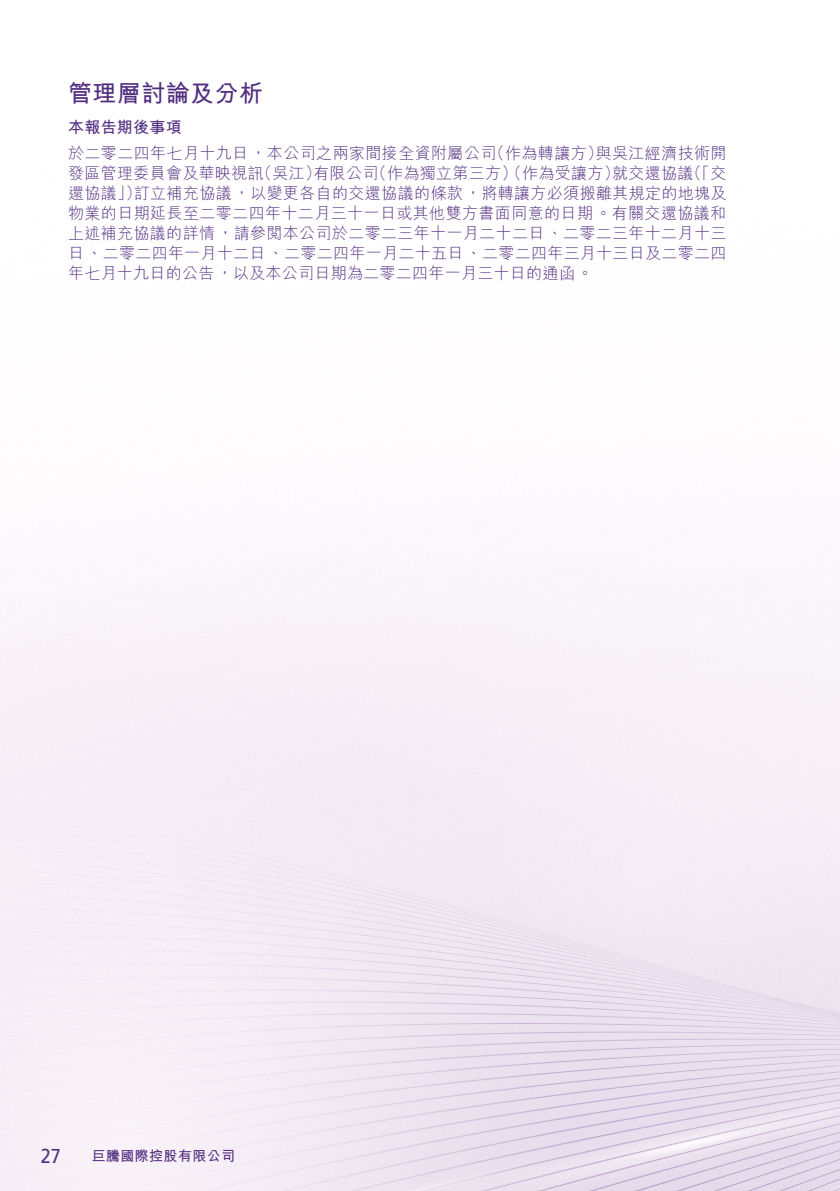
<style>
.page{position:relative;width:840px;height:1191px;background:#fff}
.page>*{position:absolute;margin:0;border:0;box-sizing:border-box;transform-origin:0 0}
.t1{font:700 24px "M Hei HK";letter-spacing:.015em;color:#522e81}
.t2{font:20px "Frutiger LT Pro";color:#522e81;scale:.9 1}
.t3{font:300 16px/20px "M Hei HK";letter-spacing:.02em;color:#522e81}
.t4{font:700 16px "M Hei HK";letter-spacing:.015em;color:#522e81}
.t5{font:700 14px "M Hei HK";letter-spacing:.025em;color:#522e81}
</style>
<div class="page">
<img style="left:0;top:538px;width:838px;height:653px">
<h1 class="t1" style="left:68px;top:76px;width:196px">管理層討論及分析</h1>
<p class="t4" style="left:68px;top:116px;width:115px">本報告期後事項</p>
<p class="t3" style="left:488px;top:143px;width:116px">（作為轉讓方）</p>
<p class="t3" style="left:68px;top:143px;width:429px">於二零二四年七月十九日，本公司之兩家間接全資附屬公司</p>
<p class="t3" style="left:595px;top:143px;width:132px">與吳江經濟技術開</p>
<p class="t3" style="left:256px;top:163px;width:66px">（吳江）</p>
<p class="t3" style="left:370px;top:163px;width:250px">（作為獨立第三方）（作為受讓方）</p>
<p class="t3" style="left:685px;top:163px;width:42px">（「交</p>
<p class="t3" style="left:134px;top:163px;width:594px;text-indent:-66px">發區管理委員會及華映視訊<br>訂立補充協議，以變更各自的交還協議的條款，將轉讓方必須搬離其規定的地塊及</p>
<p class="t3" style="left:313px;top:163px;width:66px">有限公司</p>
<p class="t3" style="left:611px;top:163px;width:83px">就交還協議</p>
<p class="t3" style="left:68px;top:183px;width:659px">還協議」）<br>物業的日期延長至二零二四年十二月三十一日或其他雙方書面同意的日期。有關交還協議和上述補充協議的詳情，請參閱本公司於二零二三年十一月二十二日、二零二三年十二月十三日、二零二四年一月十二日、二零二四年一月二十五日、二零二四年三月十三日及二零二四年七月十九日的公告，以及本公司日期為二零二四年一月三十日的通函。</p>
<p class="t2" style="left:41px;top:1144px;width:24px">27</p>
<p class="t5" style="left:92px;top:1145px;width:145px">巨騰國際控股有限公司</p>
</div>
